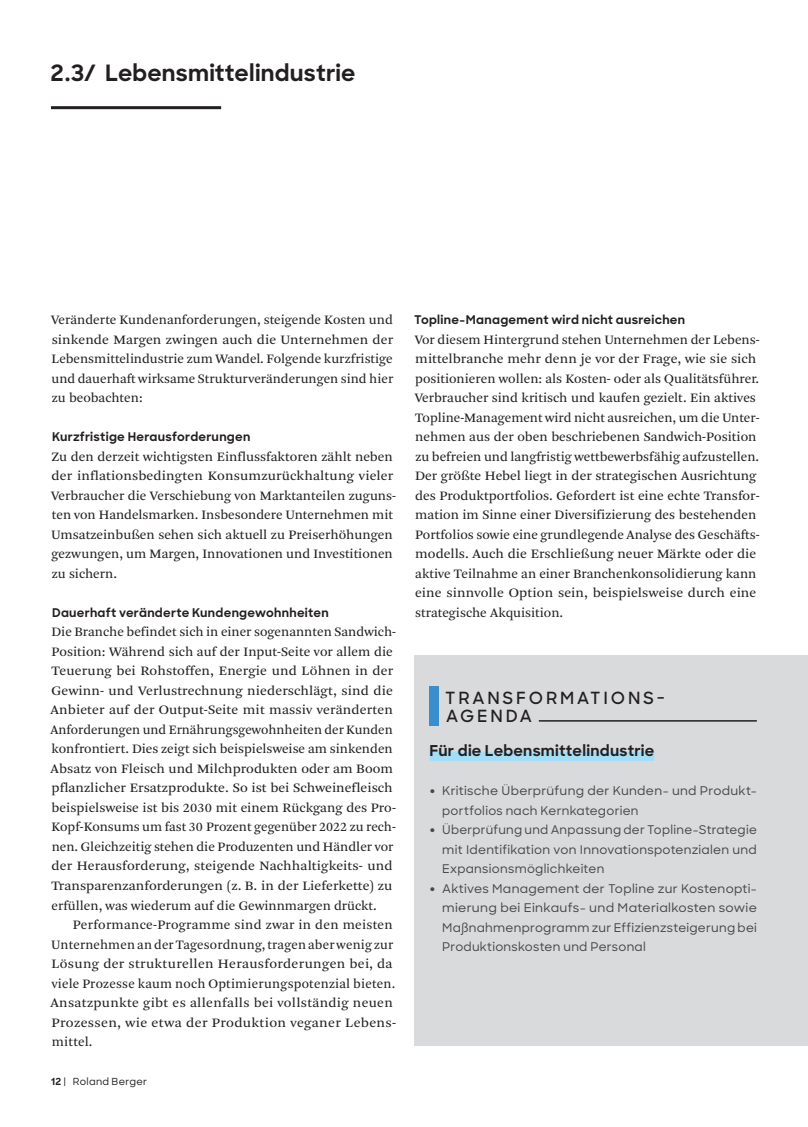
<style>
.page{position:relative;width:808px;height:1127px;background:#fff}
.page>*{position:absolute;margin:0;border:0;box-sizing:border-box;transform-origin:0 0}
.t1{font:700 22.5px "RB Design";letter-spacing:.01em;color:#231f20}
.t2{font:600 16.8px/18.1px "RB Design";letter-spacing:.17em;color:#231f20}
.t3{font:700 15px "RB Design";letter-spacing:.02em;color:#231f20}
.t4{font:13.5px/19.5px "Arnhem Pro Blond";color:#231f20}
.t5{font:13.5px/19.5px "Arnhem Pro Blond";letter-spacing:.02em;color:#231f20}
.t6{font:500 12px/19.5px "RB Design";letter-spacing:.025em;color:#464748;text-align:justify}
.t7{font:700 12px "RB Design";letter-spacing:.025em;color:#231f20}
.t8{font:500 9.75px "RB Design";letter-spacing:.03em;color:#231f20}
.s1{font-weight:700}
.s2{font-weight:700;font-size:15px}
</style>
<div class="page">
<div style="left:415px;top:656px;width:393px;height:390px;background:#d9dadc"></div>
<hr style="left:51px;top:106px;width:170px;height:3px;background:#231f20">
<div style="left:429px;top:752px;width:225px;height:9px;background:#a2def8"></div>
<hr style="left:539px;top:720px;width:218px;height:1px;background:#231f20">
<div style="left:429px;top:686px;width:10px;height:39px;background:#398fcd"></div>
<h1 class="t1" style="left:51px;top:58px;width:306px">2.3/ Lebensmittelindustrie</h1>
<p class="t4" style="left:51px;top:310px;width:344px;text-align:justify">Veränderte Kundenanforderungen, steigende Kosten und sinkende Margen zwingen auch die Unternehmen der Lebensmittelindustrie zum Wandel. Folgende kurzfristige und dauerhaft wirksame Strukturveränderungen sind hier zu beobachten:</p>
<p class="t7" style="left:52px;top:429px;width:200px">Kurzfristige Herausforderungen</p>
<p class="t4" style="left:51px;top:447px;width:346px">Zu den derzeit wichtigsten Einflussfaktoren zählt neben der inflationsbedingten Konsumzurückhaltung vieler Verbraucher die Verschiebung von Marktanteilen zuguns&shy;ten von Handelsmarken. Insbesondere Unternehmen mit Umsatzeinbußen sehen sich aktuell zu Preiserhöhungen gezwungen, um Margen, Innovationen und Investitionen zu sichern.</p>
<p class="t7" style="left:52px;top:605px;width:278px">Dauerhaft veränderte Kundengewohnheiten</p>
<p class="t4" style="left:51px;top:622px;width:347px">Die Branche befindet sich in einer sogenannten Sandwich-Position: Während sich auf der Input-Seite vor allem die Teuerung bei Rohstoffen, Energie und Löhnen in der Gewinn- und Verlustrechnung niederschlägt, sind die Anbieter auf der Output-Seite mit massiv veränderten Anforderungen und Ernährungsgewohnheiten der Kunden konfrontiert. Dies zeigt sich beispielsweise am sinkenden Absatz von Fleisch und Milchprodukten oder am Boom pflanzlicher Ersatzprodukte. So ist bei Schweinefleisch beispielsweise ist bis 2030 mit einem Rückgang des Pro-Kopf-Konsums um fast 30 Prozent gegenüber 2022 zu rech&shy;nen. Gleichzeitig stehen die Produzenten und Händler vor der Herausforderung, steigende Nachhaltigkeits- und Transparenzanforderungen (z. B. in der Lieferkette) zu erfüllen, was wiederum auf die Gewinnmargen drückt.</p>
<p class="t5" style="left:51px;top:915px;width:347px;text-indent:22px">Performance-Programme sind zwar in den meisten Unternehmen an der Tagesordnung, tragen aber wenig zur Lösung der strukturellen Herausforderungen bei, da viele Prozesse kaum noch Optimierungspotenzial bieten.<br>Ansatzpunkte gibt es allenfalls bei vollständig neuen Prozessen, wie etwa der Produktion veganer Lebens&shy;mittel.</p>
<p class="t8" style="left:51px;top:1075px;width:98px"><span class="s1">12</span> <sup>|</sup> Roland Berger</p>
<p class="t7" style="left:414px;top:312px;width:273px">Topline-Management wird nicht ausreichen</p>
<p class="t4" style="left:415px;top:330px;width:346px">Vor diesem Hintergrund stehen Unternehmen der Lebens&shy;mittelbranche mehr denn je vor der Frage, wie sie sich positionieren wollen: als Kosten- oder als Qualitätsführer.<br>Verbraucher sind kritisch und kaufen gezielt. Ein aktives Topline-Management wird nicht ausreichen, um die Unter&shy;nehmen aus der oben beschriebenen Sandwich-Position zu befreien und langfristig wettbewerbsfähig aufzustellen.<br>Der größte Hebel liegt in der strategischen Ausrichtung des Produktportfolios. Gefordert ist eine echte Transfor&shy;mation im Sinne einer Diversifizierung des bestehenden Portfolios sowie eine grundlegende Analyse des Geschäfts&shy;modells. Auch die Erschließung neuer Märkte oder die aktive Teilnahme an einer Branchenkonsolidierung kann eine sinnvolle Option sein, beispielsweise durch eine strategische Akquisition.</p>
<p class="t2" style="left:445px;top:688px;width:221px">TRANSFORMATIONS-<br>AGENDA</p>
<p class="t3" style="left:429px;top:741px;width:226px">Für die Lebensmittelindustrie</p>
<p class="t6" style="left:442px;top:781px;width:316px;text-indent:-13px"><span class="s2">•</span> Kritische Überprüfung der Kunden- und Produkt&shy;portfolios nach Kernkategorien</p>
<p class="t6" style="left:442px;top:820px;width:316px;text-indent:-13px"><span class="s2">•</span> Überprüfung und Anpassung der Topline-Strategie mit Identifikation von Innovationspotenzialen und Expansionsmöglichkeiten</p>
<p class="t6" style="left:442px;top:879px;width:316px;text-indent:-13px"><span class="s2">•</span> Aktives Management der Topline zur Kostenopti&shy;mierung bei Einkaufs- und Materialkosten sowie Maßnahmenprogramm zur Effizienzsteigerung bei Produktionskosten und Personal</p>
</div>
